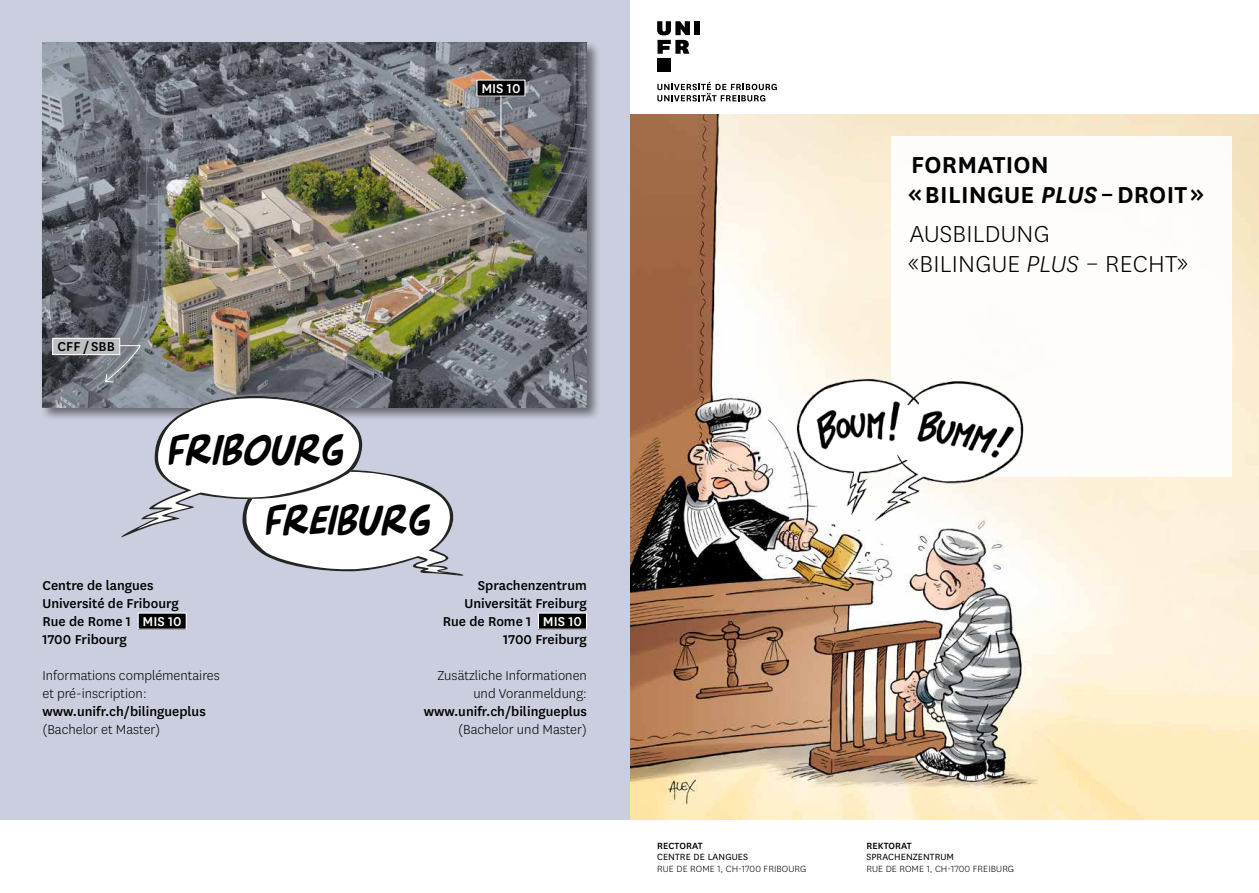
<style>
.page{position:relative;width:1259px;height:893px;background:#fff}
.page>*{position:absolute;margin:0;border:0;box-sizing:border-box;transform-origin:0 0}
.t1{font:italic 41.85px "Arnold 21";color:#000;scale:.9 1}
.t2{font:italic 41.55px "Arnold 21";color:#000;scale:.9 1}
.t3{font:300 27px/30px "National Uni Fr";letter-spacing:.01em;color:#000}
.t4{font:600 27px/30px "National Uni Fr";letter-spacing:.01em;color:#000}
.t5{font:500 15px/18px "National Uni Fr";color:#000}
.t6{font:300 15px/18px "National Uni Fr";color:#000}
.t7{font:500 15px "National Uni Fr";color:#fff}
.t8{font:300 10.5px "National Uni Fr";letter-spacing:.01em;color:#000}
.t9{font:10.5px "National Uni Fr";letter-spacing:.01em;color:#000}
.t10{font:500 10.5px "National Uni Fr";letter-spacing:.01em;color:#000}
.s1{color:#fff}
.s2{font-style:italic}
</style>
<div class="page">
<img style="left:629px;top:115px;width:630px;height:705px">
<svg style="left:657px;top:82px;width:120px;height:19px"></svg>
<div style="left:694px;top:21px;width:6px;height:14px;background:#000"></div>
<div style="left:657px;top:58px;width:14px;height:14px;background:#000"></div>
<svg style="left:657px;top:21px;width:33px;height:33px"></svg>
<div style="left:891px;top:136px;width:340px;height:340px;background:#fff"></div>
<img style="left:777px;top:363px;width:264px;height:165px">
<div style="left:0;top:0;width:629px;height:820px;background:#cbcedf"></div>
<div style="left:40px;top:40px;width:561px;height:382px;background:#000;opacity:.5"></div>
<img style="left:43px;top:43px;width:544px;height:364px">
<div style="left:477px;top:80px;width:48px;height:16px;background:#000"></div>
<div style="left:53px;top:338px;width:67px;height:17px;background:#bcbec0"></div>
<div style="left:52px;top:338px;width:68px;height:17px;border:1px solid #fff"></div>
<svg style="left:105px;top:345px;width:36px;height:38px"></svg>
<hr style="left:500px;top:96px;width:1px;height:41px;background:#fff">
<div style="left:138px;top:613px;width:48px;height:16px;background:#000"></div>
<div style="left:538px;top:613px;width:48px;height:16px;background:#000"></div>
<svg style="left:121px;top:392px;width:342px;height:184px"></svg>
<p class="t7" style="left:481px;top:78px;width:41px">MIS 10</p>
<p class="t5" style="left:58px;top:336px;width:59px">CFF / SBB</p>
<h1 class="t1" style="left:168px;top:423px;width:205px">FRIBOURG</h1>
<h2 class="t2" style="left:265px;top:494px;width:193px">FREIBURG</h2>
<p class="t5" style="left:43px;top:575px;width:141px">Centre de langues<br>Université de Fribourg<br>Rue de Rome 1 <span class="s1">MIS 10<br></span>1700 Fribourg</p>
<p class="t6" style="left:43px;top:665px;width:179px">Informations complémentaires et pré-inscription:</p>
<p class="t5" style="left:43px;top:701px;width:165px">www.unifr.ch/bilingueplus</p>
<p class="t6" style="left:43px;top:719px;width:119px">(Bachelor et Master)</p>
<p class="t5" style="left:478px;top:575px;width:111px">Sprachenzentrum</p>
<p class="t5" style="left:464px;top:593px;width:124px">Universität Freiburg</p>
<p class="t5" style="left:443px;top:611px;width:141px">Rue de Rome 1 <span class="s1">MIS 10</span></p>
<p class="t5" style="left:503px;top:629px;width:85px">1700 Freiburg</p>
<p class="t6" style="left:437px;top:665px;width:151px;text-align:right">Zusätzliche Informationen und Voranmeldung:</p>
<p class="t5" style="left:424px;top:701px;width:165px">www.unifr.ch/bilingueplus</p>
<p class="t6" style="left:458px;top:719px;width:130px">(Bachelor und Master)</p>
<h3 class="t4" style="left:907px;top:148px;width:298px">FORMATION<br>« BILINGUE <span class="s2">PLUS</span> – DROIT »</h3>
<h3 class="t3" style="left:907px;top:218px;width:283px">AUSBILDUNG<br>«BILINGUE <span class="s2">PLUS</span> – RECHT»</h3>
<p class="t10" style="left:657px;top:839px;width:47px">RECTORAT</p>
<p class="t9" style="left:657px;top:850px;width:92px">CENTRE DE LANGUES</p>
<p class="t8" style="left:657px;top:862px;width:151px">RUE DE ROME 1, CH-1700 FRIBOURG</p>
<p class="t10" style="left:866px;top:839px;width:47px">REKTORAT</p>
<p class="t9" style="left:866px;top:850px;width:89px">SPRACHENZENTRUM</p>
<p class="t8" style="left:866px;top:862px;width:149px">RUE DE ROME 1, CH-1700 FREIBURG</p>
</div>
